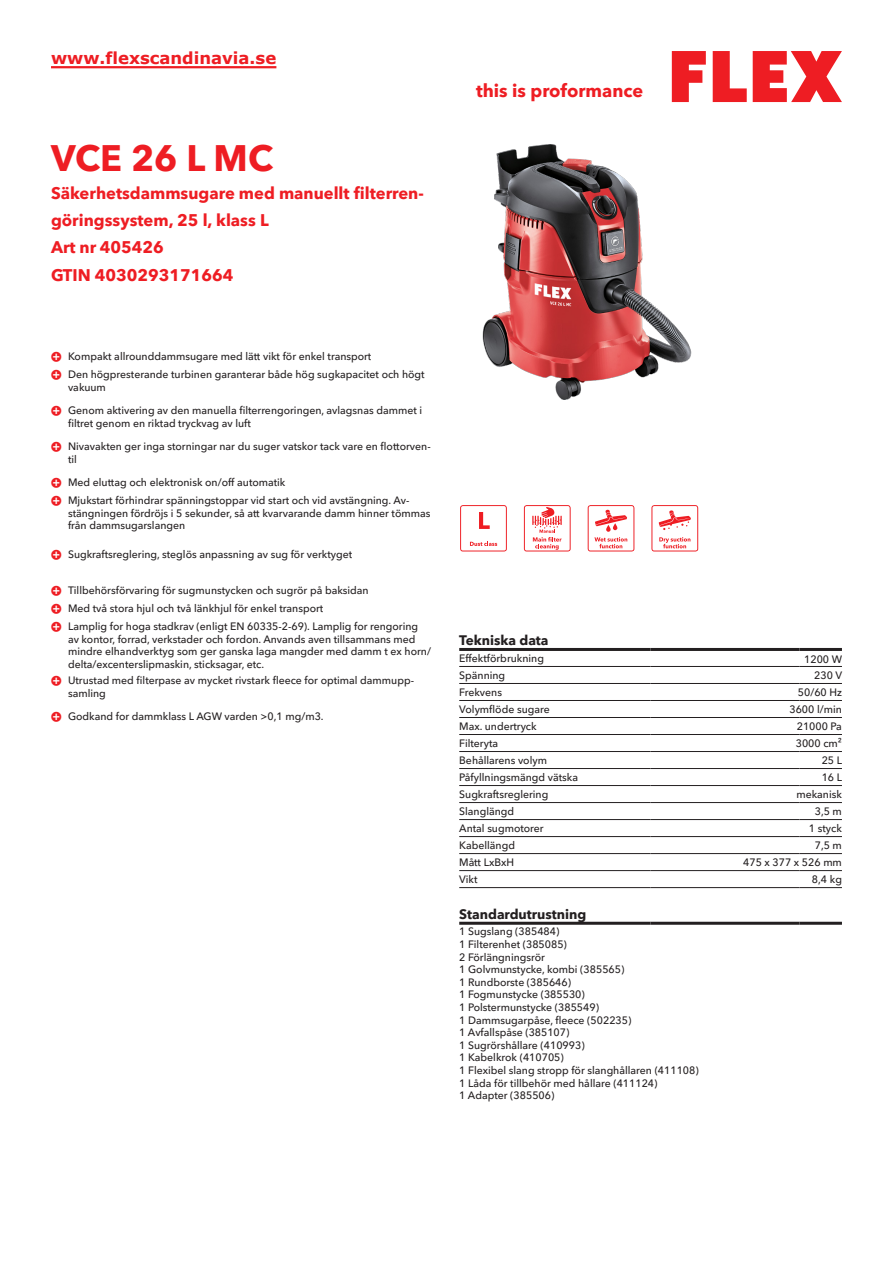
<style>
.page{position:relative;width:893px;height:1263px;background:#fff}
.page>*{position:absolute;margin:0;border:0;box-sizing:border-box;transform-origin:0 0}
.CB_AF_Product-name{font:700 36px "Avenir Next W1 G";color:#ee1d23}
.t1{font:700 18px "Avenir Next W1 G";color:#ee1d23}
.CB_AF_Product-short{font:700 16.5px/27px "Avenir Next W1 G";color:#ee1d23}
.CB_AF_Order-number{font:700 16.5px "Avenir Next W1 G";color:#ee1d23}
.t2{font:700 16.5px "Verdana";color:#ee1d23}
.CB_AF_Table-headline{font:700 13.5px "Avenir Next W1 G";color:#231f20}
.CB_AF_Table-specific{font:500 10.5px/12.6px "Avenir Next W1 G";color:#231f20}
</style>
<div class="page">
<svg style="left:672px;top:51px;width:34px;height:51px"></svg>
<svg style="left:713px;top:51px;width:34px;height:51px"></svg>
<svg style="left:753px;top:51px;width:89px;height:51px"></svg>
<img style="left:482px;top:144px;width:210px;height:255px">
<hr style="left:459px;top:666px;width:192px;height:1px;background:#231f20">
<hr style="left:651px;top:666px;width:148px;height:1px;background:#231f20">
<hr style="left:799px;top:666px;width:43px;height:1px;background:#231f20">
<hr style="left:459px;top:683px;width:192px;height:1px;background:#231f20">
<hr style="left:651px;top:683px;width:148px;height:1px;background:#231f20">
<hr style="left:799px;top:683px;width:43px;height:1px;background:#231f20">
<hr style="left:459px;top:700px;width:192px;height:1px;background:#231f20">
<hr style="left:651px;top:700px;width:148px;height:1px;background:#231f20">
<hr style="left:799px;top:700px;width:43px;height:1px;background:#231f20">
<hr style="left:459px;top:717px;width:192px;height:1px;background:#231f20">
<hr style="left:651px;top:717px;width:148px;height:1px;background:#231f20">
<hr style="left:799px;top:717px;width:43px;height:1px;background:#231f20">
<hr style="left:459px;top:734px;width:192px;height:1px;background:#231f20">
<hr style="left:651px;top:734px;width:148px;height:1px;background:#231f20">
<hr style="left:799px;top:734px;width:43px;height:1px;background:#231f20">
<hr style="left:459px;top:751px;width:192px;height:1px;background:#231f20">
<hr style="left:651px;top:751px;width:148px;height:1px;background:#231f20">
<hr style="left:799px;top:751px;width:43px;height:1px;background:#231f20">
<hr style="left:459px;top:768px;width:192px;height:1px;background:#231f20">
<hr style="left:651px;top:768px;width:148px;height:1px;background:#231f20">
<hr style="left:799px;top:768px;width:43px;height:1px;background:#231f20">
<hr style="left:459px;top:785px;width:192px;height:1px;background:#231f20">
<hr style="left:651px;top:785px;width:148px;height:1px;background:#231f20">
<hr style="left:799px;top:785px;width:43px;height:1px;background:#231f20">
<hr style="left:459px;top:802px;width:192px;height:1px;background:#231f20">
<hr style="left:651px;top:802px;width:148px;height:1px;background:#231f20">
<hr style="left:799px;top:802px;width:43px;height:1px;background:#231f20">
<hr style="left:459px;top:819px;width:192px;height:1px;background:#231f20">
<hr style="left:651px;top:819px;width:148px;height:1px;background:#231f20">
<hr style="left:799px;top:819px;width:43px;height:1px;background:#231f20">
<hr style="left:459px;top:836px;width:192px;height:1px;background:#231f20">
<hr style="left:651px;top:836px;width:148px;height:1px;background:#231f20">
<hr style="left:799px;top:836px;width:43px;height:1px;background:#231f20">
<hr style="left:459px;top:853px;width:192px;height:1px;background:#231f20">
<hr style="left:651px;top:853px;width:148px;height:1px;background:#231f20">
<hr style="left:799px;top:853px;width:43px;height:1px;background:#231f20">
<hr style="left:459px;top:870px;width:192px;height:1px;background:#231f20">
<hr style="left:651px;top:870px;width:148px;height:1px;background:#231f20">
<hr style="left:799px;top:870px;width:43px;height:1px;background:#231f20">
<hr style="left:459px;top:887px;width:192px;height:1px;background:#231f20">
<hr style="left:651px;top:887px;width:148px;height:1px;background:#231f20">
<hr style="left:799px;top:887px;width:43px;height:1px;background:#231f20">
<hr style="left:459px;top:648px;width:192px;height:3px;background:#231f20">
<hr style="left:651px;top:648px;width:148px;height:3px;background:#231f20">
<hr style="left:799px;top:648px;width:43px;height:3px;background:#231f20">
<hr style="left:459px;top:922px;width:192px;height:3px;background:#231f20">
<hr style="left:651px;top:922px;width:148px;height:3px;background:#231f20">
<hr style="left:799px;top:922px;width:43px;height:3px;background:#231f20">
<svg style="left:460px;top:505px;width:47px;height:46px"></svg>
<svg style="left:524px;top:505px;width:47px;height:46px"></svg>
<svg style="left:588px;top:505px;width:46px;height:46px"></svg>
<svg style="left:651px;top:505px;width:47px;height:46px"></svg>
<hr style="left:51px;top:66px;width:225px;height:3px;background:#ee1d23">
<h3 class="t2" style="left:51px;top:46px;width:227px">www.flexscandinavia.se</h3>
<p class="CB_AF_Product-name" style="left:51px;top:130px;width:224px">VCE 26 L MC</p>
<p class="CB_AF_Product-short" style="left:51px;top:178px;width:374px">Säkerhetsdammsugare med manuellt filterren&shy;göringssystem, 25 l, klass L</p>
<p class="CB_AF_Order-number" style="left:51px;top:234px;width:114px">Art nr 405426</p>
<p class="CB_AF_Order-number" style="left:51px;top:262px;width:184px">GTIN 4030293171664</p>
<h2 class="t1" style="left:476px;top:77px;width:169px">this is proformance</h2>
<p class="CB_AF_Table-specific" style="left:68px;top:349px;width:305px">Kompakt allrounddammsugare med lätt vikt för enkel transport</p>
<p class="CB_AF_Table-specific" style="left:68px;top:367px;width:358px">Den högpresterande turbinen garanterar både hög sugkapacitet och högt vakuum</p>
<p class="CB_AF_Table-specific" style="left:68px;top:403px;width:356px">Genom aktivering av den manuella filterrengoringen, avlagsnas dammet i filtret genom en riktad tryckvag av luft</p>
<p class="CB_AF_Table-specific" style="left:68px;top:439px;width:364px">Nivavakten ger inga storningar nar du suger vatskor tack vare en flottorven&shy;til</p>
<p class="CB_AF_Table-specific" style="left:68px;top:475px;width:219px">Med eluttag och elektronisk on/off automatik</p>
<p class="CB_AF_Table-specific" style="left:68px;top:493px;width:364px">Mjukstart förhindrar spänningstoppar vid start och vid avstängning. Av&shy;stängningen fördröjs i 5 sekunder, så att kvarvarande damm hinner tömmas från dammsugarslangen</p>
<p class="CB_AF_Table-specific" style="left:68px;top:547px;width:286px">Sugkraftsreglering, steglös anpassning av sug för verktyget</p>
<p class="CB_AF_Table-specific" style="left:68px;top:583px;width:302px">Tillbehörsförvaring för sugmunstycken och sugrör på baksidan</p>
<p class="CB_AF_Table-specific" style="left:68px;top:601px;width:257px">Med två stora hjul och två länkhjul för enkel transport</p>
<p class="CB_AF_Table-specific" style="left:68px;top:619px;width:364px">Lamplig for hoga stadkrav (enligt EN 60335-2-69). Lamplig for rengoring av kontor, forrad, verkstader och fordon. Anvands aven tillsammans med mindre elhandverktyg som ger ganska laga mangder med damm t ex horn/ delta/excenterslipmaskin, sticksagar, etc.</p>
<p class="CB_AF_Table-specific" style="left:68px;top:673px;width:348px">Utrustad med filterpase av mycket rivstark fleece for optimal dammupp&shy;samling</p>
<p class="CB_AF_Table-specific" style="left:68px;top:709px;width:257px">Godkand for dammklass L AGW varden &gt;0,1 mg/m3.</p>
<p class="CB_AF_Table-headline" style="left:459px;top:630px;width:91px">Tekniska data</p>
<p class="CB_AF_Table-specific" style="left:459px;top:651px;width:86px">Effektförbrukning</p>
<p class="CB_AF_Table-specific" style="left:804px;top:652px;width:39px">1200 W</p>
<p class="CB_AF_Table-specific" style="left:459px;top:668px;width:48px">Spänning</p>
<p class="CB_AF_Table-specific" style="left:814px;top:668px;width:29px">230 V</p>
<p class="CB_AF_Table-specific" style="left:459px;top:685px;width:44px">Frekvens</p>
<p class="CB_AF_Table-specific" style="left:798px;top:685px;width:46px">50/60 Hz</p>
<p class="CB_AF_Table-specific" style="left:459px;top:702px;width:92px">Volymflöde sugare</p>
<p class="CB_AF_Table-specific" style="left:789px;top:702px;width:54px">3600 l/min</p>
<p class="CB_AF_Table-specific" style="left:459px;top:719px;width:79px">Max. undertryck</p>
<p class="CB_AF_Table-specific" style="left:797px;top:719px;width:47px">21000 Pa</p>
<p class="CB_AF_Table-specific" style="left:459px;top:736px;width:40px">Filteryta</p>
<p class="CB_AF_Table-specific" style="left:796px;top:736px;width:48px">3000 cm²</p>
<p class="CB_AF_Table-specific" style="left:459px;top:753px;width:89px">Behållarens volym</p>
<p class="CB_AF_Table-specific" style="left:822px;top:753px;width:22px">25 L</p>
<p class="CB_AF_Table-specific" style="left:459px;top:770px;width:120px">Påfyllningsmängd vätska</p>
<p class="CB_AF_Table-specific" style="left:822px;top:770px;width:22px">16 L</p>
<p class="CB_AF_Table-specific" style="left:459px;top:787px;width:91px">Sugkraftsreglering</p>
<p class="CB_AF_Table-specific" style="left:796px;top:787px;width:47px">mekanisk</p>
<p class="CB_AF_Table-specific" style="left:459px;top:804px;width:56px">Slanglängd</p>
<p class="CB_AF_Table-specific" style="left:815px;top:804px;width:29px">3,5 m</p>
<p class="CB_AF_Table-specific" style="left:459px;top:821px;width:86px">Antal sugmotorer</p>
<p class="CB_AF_Table-specific" style="left:809px;top:821px;width:35px">1 styck</p>
<p class="CB_AF_Table-specific" style="left:459px;top:838px;width:57px">Kabellängd</p>
<p class="CB_AF_Table-specific" style="left:815px;top:838px;width:29px">7,5 m</p>
<p class="CB_AF_Table-specific" style="left:459px;top:855px;width:56px">Mått LxBxH</p>
<p class="CB_AF_Table-specific" style="left:743px;top:855px;width:100px">475 x 377 x 526 mm</p>
<p class="CB_AF_Table-specific" style="left:459px;top:872px;width:20px">Vikt</p>
<p class="CB_AF_Table-specific" style="left:812px;top:872px;width:32px">8,4 kg</p>
<p class="CB_AF_Table-headline" style="left:459px;top:903px;width:129px">Standardutrustning</p>
<p class="CB_AF_Table-specific" style="left:459px;top:924px;width:241px">1 Sugslang (385484)<br>1 Filterenhet (385085)<br>2 Förlängningsrör<br>1 Golvmunstycke, kombi (385565)<br>1 Rundborste (385646)<br>1 Fogmunstycke (385530)<br>1 Polstermunstycke (385549)<br>1 Dammsugarpåse, fleece (502235)<br>1 Avfallspåse (385107)<br>1 Sugrörshållare (410993)<br>1 Kabelkrok (410705)<br>1 Flexibel slang stropp för slanghållaren (411108)<br>1 Låda för tillbehör med hållare (411124)<br>1 Adapter (385506)</p>
</div>
